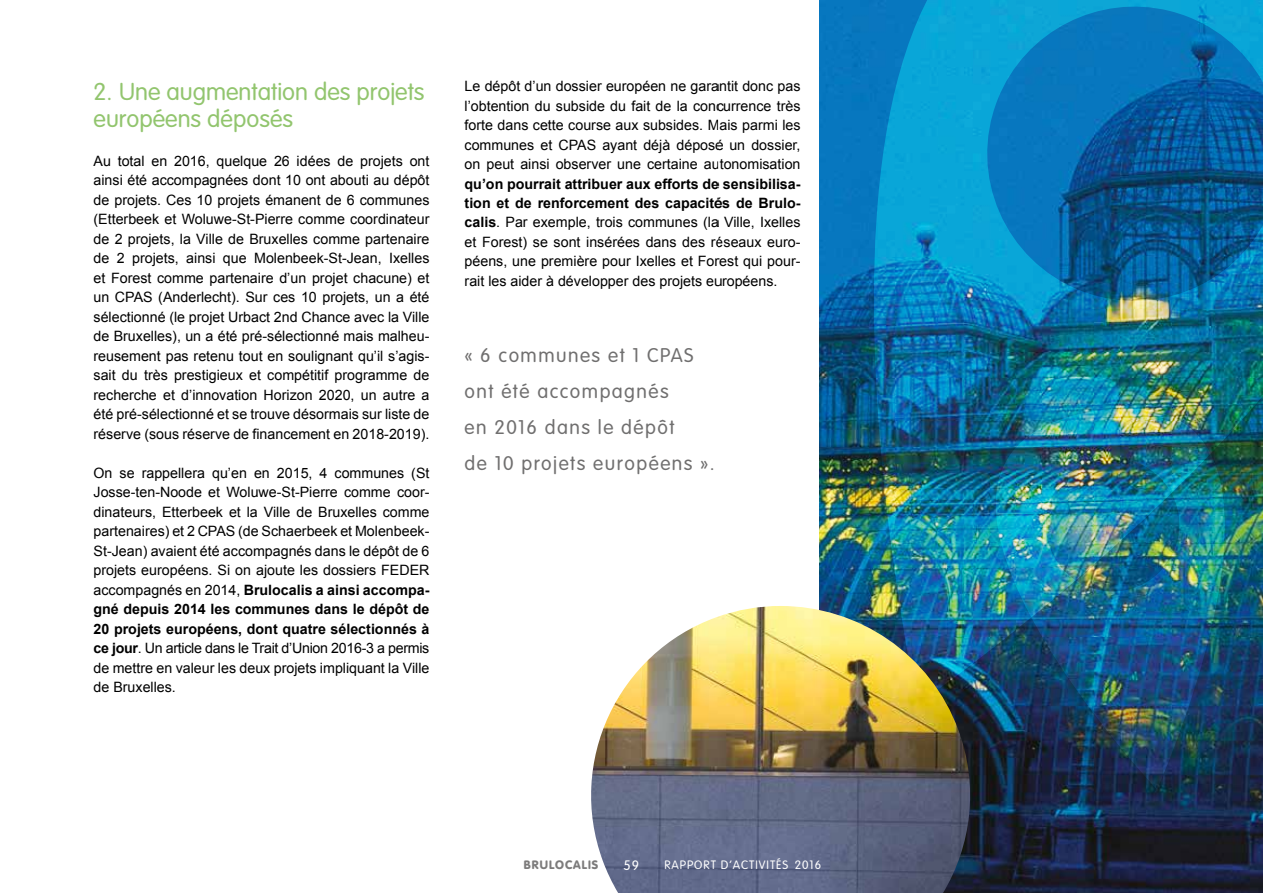
<style>
.page{position:relative;width:1263px;height:893px;background:#fff}
.page>*{position:absolute;margin:0;border:0;box-sizing:border-box;transform-origin:0 0}
.t1{font:300 24px/27px "VAG Rounded";color:#92c56e}
.t2{font:300 19.5px/36px "VAG Rounded";letter-spacing:.075em;color:#706f6f}
.t3{font:14.25px/19.5px "Arial";color:#000;text-align:justify}
.t4{font:300 13.5px "VAG Rounded";color:#fff}
.t5{font:300 12px "VAG Rounded";letter-spacing:.08em;color:#fff}
.t6{font:900 12px "VAG Rounded";letter-spacing:.08em;color:#7c7b7b}
.s1{font-weight:700}
</style>
<div class="page">
<img style="left:976px;top:790px;width:287px;height:103px">
<img style="left:819px;top:0;width:444px;height:606px">
<img style="left:591px;top:606px;width:385px;height:287px">
<img style="left:958px;top:374px;width:305px;height:416px">
<h1 class="t1" style="left:94px;top:78px;width:333px">2. Une augmentation des projets européens déposés</h1>
<p class="t3" style="left:94px;top:151px;width:337px">Au total en 2016, quelque 26 idées de projets ont ainsi été accompagnées dont 10 ont abouti au dépôt de projets. Ces 10 projets émanent de 6 communes (Etterbeek et Woluwe-St-Pierre comme coordinateur de 2 projets, la Ville de Bruxelles comme partenaire de 2 projets, ainsi que Molenbeek-St-Jean, Ixelles et Forest comme partenaire d’un projet chacune) et un CPAS (Anderlecht). Sur ces 10 projets, un a été sélectionné (le projet Urbact 2nd Chance avec la Ville de Bruxelles), un a été pré-sélectionné mais malheu&shy;reusement pas retenu tout en soulignant qu’il s’agis&shy;sait du très prestigieux et compétitif programme de recherche et d’innovation Horizon 2020, un autre a été pré-sélectionné et se trouve désormais sur liste de réserve (sous réserve de financement en 2018-2019).</p>
<p class="t3" style="left:94px;top:463px;width:337px">On se rappellera qu’en en 2015, 4 communes (St Josse-ten-Noode et Woluwe-St-Pierre comme coor&shy;dinateurs, Etterbeek et la Ville de Bruxelles comme partenaires) et 2 CPAS (de Schaerbeek et Molenbeek-St-Jean) avaient été accompagnés dans le dépôt de 6 projets européens. Si on ajoute les dossiers FEDER accompagnés en 2014, <span class="s1">Brulocalis a ainsi accompa&shy;gné depuis 2014 les communes dans le dépôt de 20 projets européens, dont quatre sélectionnés à ce jour</span>. Un article dans le Trait d’Union 2016-3 a permis de mettre en valeur les deux projets impliquant la Ville de Bruxelles.</p>
<p class="t3" style="left:465px;top:76px;width:337px">Le dépôt d’un dossier européen ne garantit donc pas l’obtention du subside du fait de la concurrence très forte dans cette course aux subsides. Mais parmi les communes et CPAS ayant déjà déposé un dossier, on peut ainsi observer une certaine autonomisation</p>
<p class="t3" style="left:465px;top:174px;width:337px"><span class="s1">qu’on pourrait attribuer aux efforts de sensibilisa&shy;tion et de renforcement des capacités de Brulo&shy;calis</span>. Par exemple, trois communes (la Ville, Ixelles et Forest) se sont insérées dans des réseaux euro&shy;péens, une première pour Ixelles et Forest qui pour&shy;rait les aider à développer des projets européens.</p>
<h2 class="t2" style="left:465px;top:337px;width:252px">« 6 communes et 1 CPAS ont été accompagnés<br>en 2016 dans le dépôt<br>de 10 projets européens ».</h2>
<p class="t6" style="left:524px;top:857px;width:76px">BRULOCALIS</p>
<p class="t4" style="left:624px;top:858px;width:17px">59</p>
<p class="t5" style="left:664px;top:858px;width:158px">RAPPORT D’ACTIVITÉS 2016</p>
</div>
